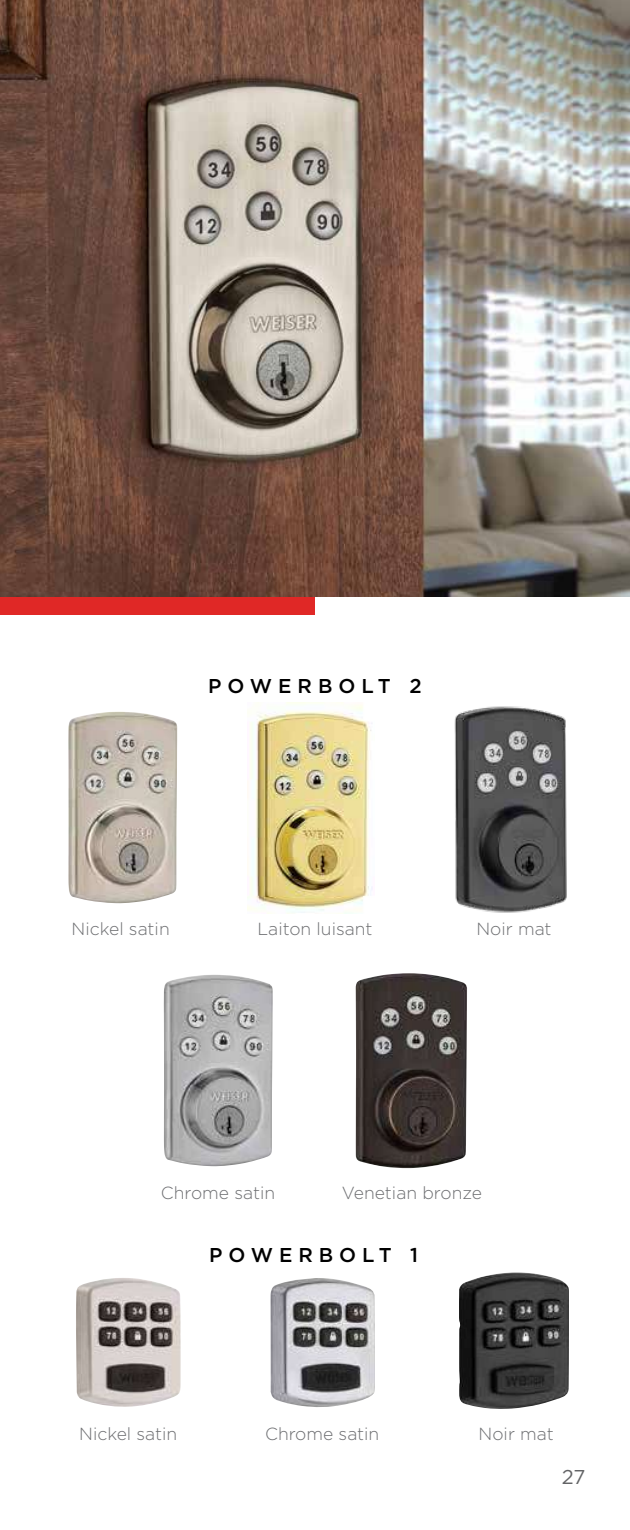
<style>
.page{position:relative;width:630px;height:1530px;background:#fff}
.page>*{position:absolute;margin:0;border:0;box-sizing:border-box;transform-origin:0 0}
.t1{font:500 20px "Gotham";letter-spacing:.3em;color:#000}
.t2{font:20px "Gotham";color:#636466}
.t3{font:300 17.5px "Gotham";color:#6d6e71}
</style>
<div class="page">
<div style="left:0;top:569px;width:315px;height:46px;background:#e02826"></div>
<img style="left:0;top:0;width:630px;height:596px">
<img style="left:248px;top:703px;width:125px;height:210px">
<img style="left:454px;top:706px;width:113px;height:207px">
<img style="left:68px;top:712px;width:109px;height:191px">
<img style="left:356px;top:973px;width:111px;height:195px">
<img style="left:459px;top:1272px;width:110px;height:137px">
<img style="left:164px;top:975px;width:109px;height:191px">
<img style="left:270px;top:1278px;width:105px;height:129px">
<img style="left:76px;top:1278px;width:105px;height:129px">
<p class="t1" style="left:208px;top:675px;width:215px">POWERBOLT 2</p>
<p class="t3" style="left:72px;top:919px;width:100px">Nickel satin</p>
<p class="t3" style="left:257px;top:919px;width:117px">Laiton luisant</p>
<p class="t3" style="left:476px;top:919px;width:77px">Noir mat</p>
<p class="t3" style="left:161px;top:1183px;width:116px">Chrome satin</p>
<p class="t3" style="left:342px;top:1183px;width:142px">Venetian bronze</p>
<p class="t1" style="left:209px;top:1244px;width:211px">POWERBOLT 1</p>
<p class="t3" style="left:79px;top:1425px;width:100px">Nickel satin</p>
<p class="t3" style="left:265px;top:1425px;width:116px">Chrome satin</p>
<p class="t3" style="left:479px;top:1425px;width:77px">Noir mat</p>
<p class="t2" style="left:562px;top:1466px;width:25px">27</p>
</div>
